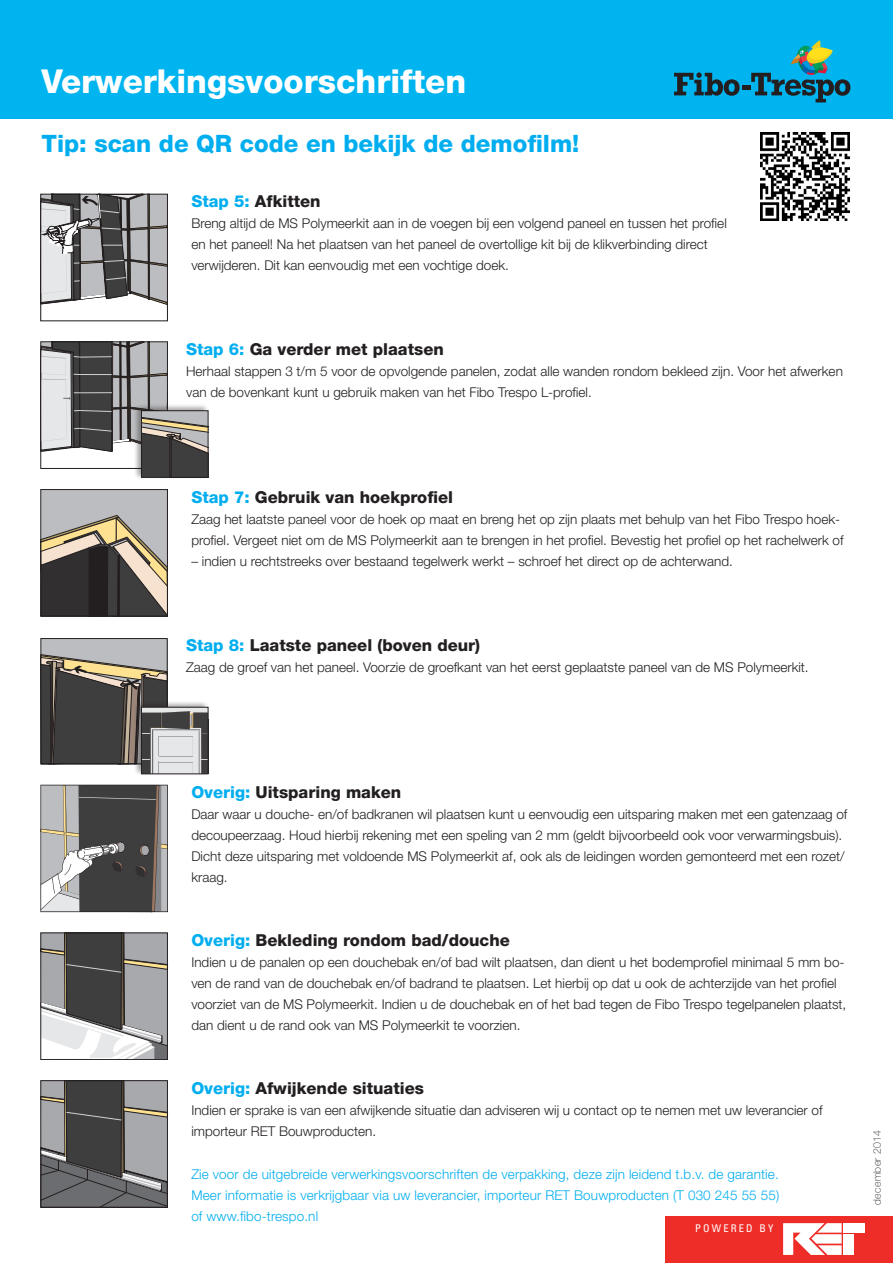
<style>
.page{position:relative;width:893px;height:1263px;background:#fff}
.page>*{position:absolute;margin:0;border:0;box-sizing:border-box;transform-origin:0 0}
.t1{font:800 33px "Helvetica Neue LT Std";color:#fff}
.t2{font:800 24px "Helvetica Neue LT Std";color:#00aeef}
.t3{font:800 16.5px "Helvetica Neue LT Std";color:#231f20}
.t4{font:300 13.5px/21px "Helvetica Neue LT Std";color:#231f20}
.t5{font:300 13.5px "Helvetica Neue LT Std";letter-spacing:.01em;color:#00aeef}
.t6{font:condensed 10.65px "Univers LT Std";letter-spacing:.2em;color:#fff}
.t7{font:100 10.5px "Helvetica Neue LT Std";letter-spacing:.03em;color:#231f20}
.s1{color:#00aeef}
</style>
<div class="page">
<svg style="left:42px;top:196px;width:124px;height:109px;background:#99989a"></svg>
<div style="left:40px;top:194px;width:128px;height:127px;border:1px solid #231f20"></div>
<svg style="left:40px;top:785px;width:128px;height:128px;background:#767474"></svg>
<svg style="left:42px;top:491px;width:124px;height:124px;background:#87817a"></svg>
<div style="left:40px;top:489px;width:128px;height:128px;border:1px solid #231f20"></div>
<svg style="left:42px;top:934px;width:124px;height:124px;background:#939393"></svg>
<div style="left:40px;top:932px;width:128px;height:128px;border:1px solid #231f20"></div>
<svg style="left:42px;top:1082px;width:124px;height:124px;background:#717172"></svg>
<div style="left:40px;top:1080px;width:128px;height:128px;border:1px solid #231f20"></div>
<div style="left:0;top:0;width:893px;height:119px;background:#00b4ef"></div>
<svg style="left:674px;top:72px;width:66px;height:24px"></svg>
<div style="left:742px;top:85px;width:9px;height:5px;background:#231f20"></div>
<svg style="left:751px;top:40px;width:99px;height:62px"></svg>
<div style="left:133px;top:403px;width:76px;height:76px;background:#f9f9f9"></div>
<svg style="left:40px;top:341px;width:166px;height:136px"></svg>
<div style="left:141px;top:410px;width:67px;height:68px;border:1px solid #231f20"></div>
<div style="left:133px;top:700px;width:76px;height:76px;background:#231f20;opacity:.4"></div>
<hr style="left:208px;top:719px;width:1px;height:55px;background:#231f20">
<svg style="left:40px;top:638px;width:168px;height:136px"></svg>
<div style="left:141px;top:707px;width:67px;height:67px;border:1px solid #231f20"></div>
<img style="left:761px;top:132px;width:88px;height:89px">
<div style="left:665px;top:1216px;width:228px;height:47px;background:#ee2d28"></div>
<div style="left:844px;top:1223px;width:21px;height:9px;background:#fff"></div>
<svg style="left:783px;top:1223px;width:59px;height:32px;background:#fbd6d5"></svg>
<div style="left:844px;top:1234px;width:10px;height:21px;background:#fff"></div>
<p class="t1" style="left:41px;top:62px;width:426px">Verwerkingsvoorschriften</p>
<p class="t2" style="left:41px;top:129px;width:539px">Tip: scan de QR code en bekijk de demofilm!</p>
<p class="t3" style="left:191px;top:192px;width:131px"><span class="s1">Stap 5:</span> Afkitten</p>
<p class="t4" style="left:191px;top:213px;width:537px">Breng altijd de MS Polymeerkit aan in de voegen bij een volgend paneel en tussen het profiel en het paneel! Na het plaatsen van het paneel de overtollige kit bij de klikverbinding direct verwijderen. Dit kan eenvoudig met een vochtige doek.</p>
<p class="t3" style="left:186px;top:339px;width:259px"><span class="s1">Stap 6:</span> Ga verder met plaatsen</p>
<p class="t4" style="left:186px;top:360px;width:658px">Herhaal stappen 3 t/m 5 voor de opvolgende panelen, zodat alle wanden rondom bekleed zijn. Voor het afwerken van de bovenkant kunt u gebruik maken van het Fibo Trespo L-profiel.</p>
<p class="t3" style="left:191px;top:487px;width:263px"><span class="s1">Stap 7:</span> Gebruik van hoekprofiel</p>
<p class="t4" style="left:191px;top:508px;width:654px">Zaag het laatste paneel voor de hoek op maat en breng het op zijn plaats met behulp van het Fibo Trespo hoek&shy;profiel. Vergeet niet om de MS Polymeerkit aan te brengen in het profiel. Bevestig het profiel op het rachelwerk of</p>
<p class="t4" style="left:191px;top:550px;width:543px">– indien u rechtstreeks over bestaand tegelwerk werkt – schroef het direct op de achterwand.</p>
<p class="t3" style="left:186px;top:635px;width:296px"><span class="s1">Stap 8:</span> Laatste paneel (boven deur)</p>
<p class="t4" style="left:186px;top:656px;width:624px">Zaag de groef van het paneel. Voorzie de groefkant van het eerst geplaatste paneel van de MS Polymeerkit.</p>
<p class="t3" style="left:191px;top:783px;width:211px"><span class="s1">Overig:</span> Uitsparing maken</p>
<p class="t4" style="left:191px;top:804px;width:657px">Daar waar u douche- en/of badkranen wil plaatsen kunt u eenvoudig een uitsparing maken met een gatenzaag of decoupeerzaag. Houd hierbij rekening met een speling van 2 mm (geldt bijvoorbeeld ook voor verwarmingsbuis).</p>
<p class="t4" style="left:191px;top:846px;width:655px">Dicht deze uitsparing met voldoende MS Polymeerkit af, ook als de leidingen worden gemonteerd met een rozet/ kraag.</p>
<p class="t3" style="left:191px;top:930px;width:320px"><span class="s1">Overig:</span> Bekleding rondom bad/douche</p>
<p class="t4" style="left:191px;top:952px;width:656px">Indien u de panalen op een douchebak en/of bad wilt plaatsen, dan dient u het bodemprofiel minimaal 5 mm bo&shy;ven de rand van de douchebak en/of badrand te plaatsen. Let hierbij op dat u ook de achterzijde van het profiel voorziet van de MS Polymeerkit. Indien u de douchebak en of het bad tegen de Fibo Trespo tegelpanelen plaatst, dan dient u de rand ook van MS Polymeerkit te voorzien.</p>
<p class="t3" style="left:191px;top:1078px;width:234px"><span class="s1">Overig:</span> Afwijkende situaties</p>
<p class="t4" style="left:191px;top:1099px;width:633px">Indien er sprake is van een afwijkende situatie dan adviseren wij u contact op te nemen met uw leverancier of importeur RET Bouwproducten.</p>
<p class="t5" style="left:191px;top:1166px;width:589px">Zie voor de uitgebreide verwerkingsvoorschriften de verpakking, deze zijn leidend t.b.v. de garantie.</p>
<p class="t5" style="left:191px;top:1187px;width:589px">Meer informatie is verkrijgbaar via uw leverancier, importeur RET Bouwproducten (T 030 245 55 55)</p>
<p class="t5" style="left:191px;top:1208px;width:128px">of www.fibo-trespo.nl</p>
<p class="t6" style="left:695px;top:1221px;width:80px">POWERED BY</p>
<p class="t7" style="left:871px;top:1205px;width:76px;rotate:-90deg">december 2014</p>
</div>
